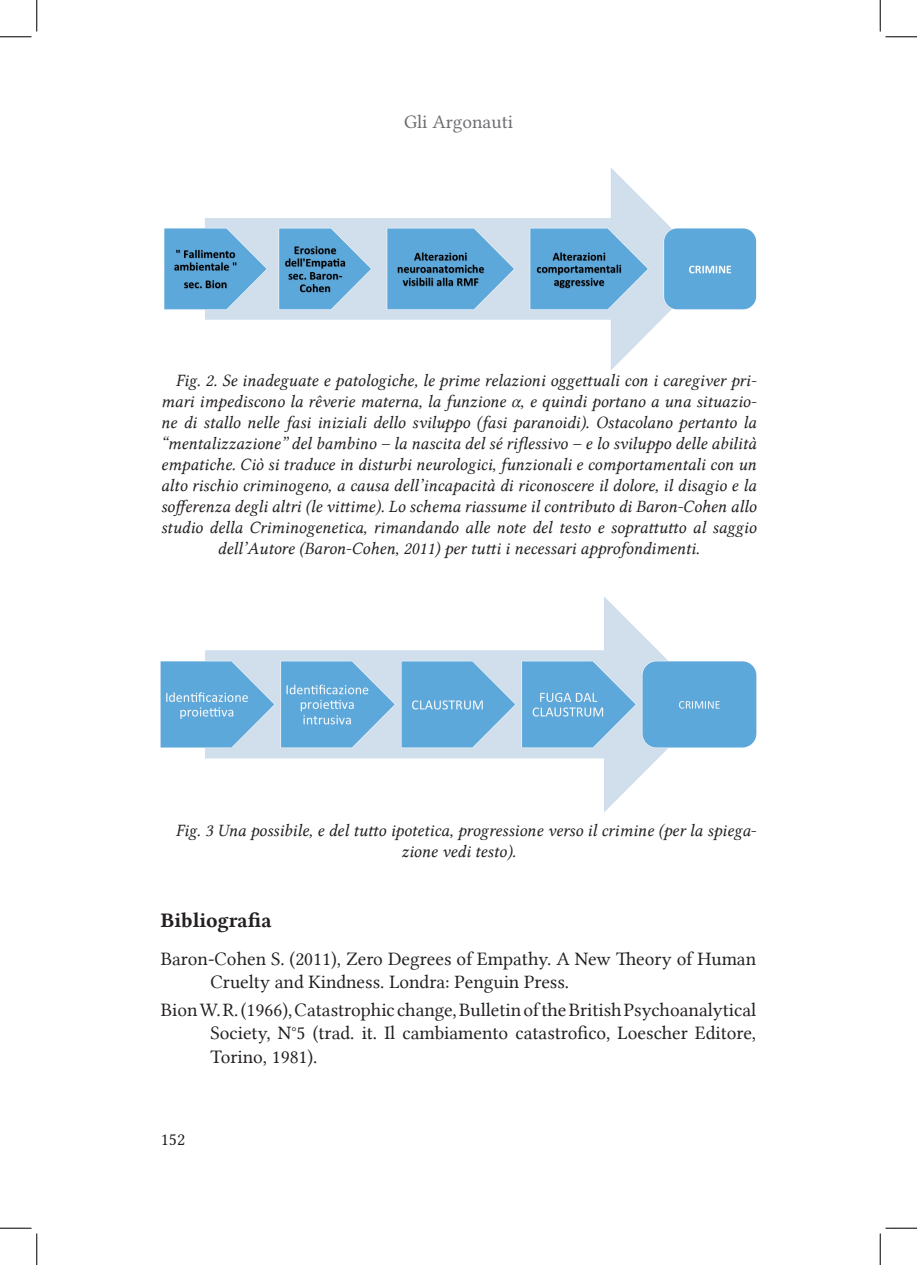
<style>
.page{position:relative;width:917px;height:1265px;background:#fff}
.page>*{position:absolute;margin:0;border:0;box-sizing:border-box;transform-origin:0 0}
.t1{font:21px "Lin Libertine B";color:#231f20}
.t2{font:19.25px/23.1px "Lin Libertine";color:#231f20}
.t3{font:19.25px "Lin Libertine O";color:#6c6d70}
.t4{font:17.5px/21px "Lin Libertine I";color:#231f20}
.t5{font:17.5px "Lin Libertine O";color:#231f20}
</style>
<div class="page">
<img style="left:161px;top:597px;width:595px;height:215px">
<img style="left:164px;top:168px;width:592px;height:202px">
<hr style="left:0;top:36px;width:32px;height:1px;background:#000">
<hr style="left:885px;top:36px;width:32px;height:1px;background:#000">
<hr style="left:0;top:1227px;width:32px;height:1px;background:#000">
<hr style="left:885px;top:1227px;width:32px;height:1px;background:#000">
<hr style="left:36px;top:0;width:1px;height:32px;background:#000">
<hr style="left:36px;top:1233px;width:1px;height:31px;background:#000">
<hr style="left:880px;top:0;width:1px;height:32px;background:#000">
<hr style="left:880px;top:1233px;width:1px;height:31px;background:#000">
<p class="t3" style="left:404px;top:107px;width:110px">Gli Argonauti</p>
<p class="t4" style="left:176px;top:370px;width:582px">Fig. 2. Se inadeguate e patologiche, le prime relazioni oggettuali con i caregiver pri-</p>
<p class="t4" style="left:161px;top:391px;width:597px">mari impediscono la rêverie materna, la funzione α, e quindi portano a una situazio-</p>
<p class="t4" style="left:161px;top:412px;width:597px">ne di stallo nelle fasi iniziali dello sviluppo (fasi paranoidi). Ostacolano pertanto la</p>
<p class="t4" style="left:161px;top:433px;width:597px">“mentalizzazione” del bambino – la nascita del sé riflessivo – e lo sviluppo delle abilità</p>
<p class="t4" style="left:161px;top:454px;width:597px">empatiche. Ciò si traduce in disturbi neurologici, funzionali e comportamentali con un</p>
<p class="t4" style="left:161px;top:475px;width:597px">alto rischio criminogeno, a causa dell’incapacità di riconoscere il dolore, il disagio e la</p>
<p class="t4" style="left:161px;top:496px;width:597px">sofferenza degli altri (le vittime). Lo schema riassume il contributo di Baron-Cohen allo</p>
<p class="t4" style="left:161px;top:517px;width:597px">studio della Criminogenetica, rimandando alle note del testo e soprattutto al saggio</p>
<p class="t4" style="left:218px;top:538px;width:483px">dell’Autore (Baron-Cohen, 2011) per tutti i necessari approfondimenti.</p>
<p class="t4" style="left:401px;top:820px;width:357px;text-indent:-225px">Fig. 3 Una possibile, e del tutto ipotetica, progressione verso il crimine (per la spiega&shy;zione vedi testo).</p>
<p class="t1" style="left:161px;top:905px;width:113px">Bibliografia</p>
<p class="t2" style="left:210px;top:947px;width:547px;text-indent:-50px">Baron-Cohen S. (2011), Zero Degrees of Empathy. A New Theory of Human<br>Cruelty and Kindness. Londra: Penguin Press.</p>
<p class="t2" style="left:210px;top:998px;width:547px;text-align:justify;text-indent:-50px">Bion W. R. (1966), Catastrophic change, Bulletin of the British Psychoanalytical Society, N°5 (trad. it. Il cambiamento catastrofico, Loescher Editore, Torino, 1981).</p>
<p class="t5" style="left:161px;top:1124px;width:26px">152</p>
</div>
